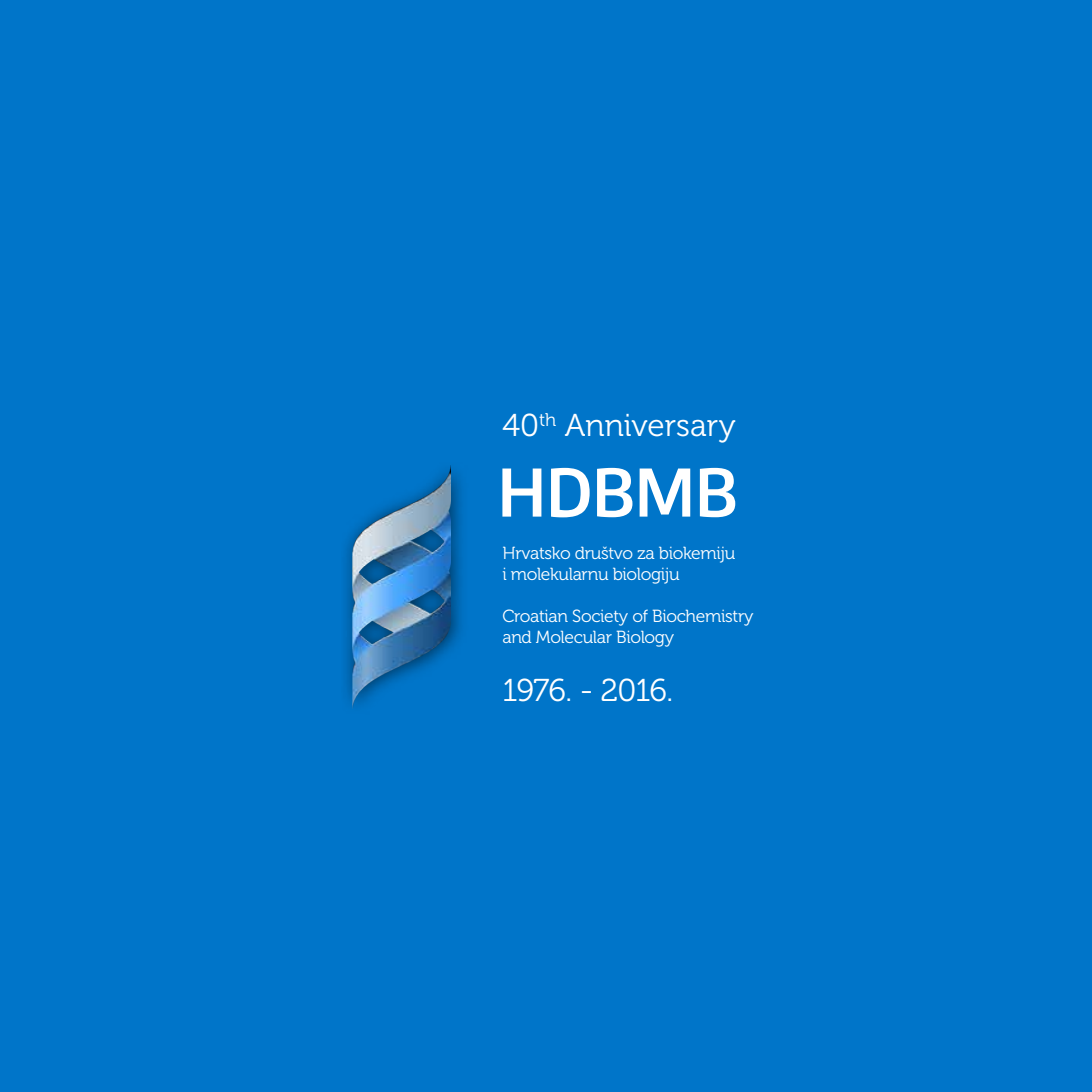
<style>
.page{position:relative;width:1092px;height:1092px;background:#fff}
.page>*{position:absolute;margin:0;border:0;box-sizing:border-box;transform-origin:0 0}
.t1{font:31.5px "Museo 300";color:#fff}
.t2{font:31.5px "Museo 300";letter-spacing:-.03em;color:#fff}
.t3{font:17.5px/21px "Museo 300";letter-spacing:-.02em;color:#fff}
</style>
<div class="page">
<div style="left:0;top:0;width:1091px;height:1091px;background:#0075c9"></div>
<img style="left:345px;top:465px;width:117px;height:244px">
<img style="left:352px;top:465px;width:98px;height:243px">
<svg style="left:502px;top:468px;width:39px;height:48px"></svg>
<svg style="left:551px;top:468px;width:38px;height:49px"></svg>
<svg style="left:597px;top:468px;width:35px;height:49px"></svg>
<svg style="left:639px;top:468px;width:51px;height:48px"></svg>
<svg style="left:699px;top:468px;width:36px;height:49px"></svg>
<h1 class="t1" style="left:502px;top:408px;width:235px">40<sup>th</sup> Anniversary</h1>
<p class="t3" style="left:502px;top:542px;width:234px">Hrvatsko društvo za biokemiju i molekularnu biologiju</p>
<p class="t3" style="left:502px;top:605px;width:253px">Croatian Society of Biochemistry and Molecular Biology</p>
<h1 class="t2" style="left:502px;top:673px;width:172px">1976. - 2016.</h1>
</div>
